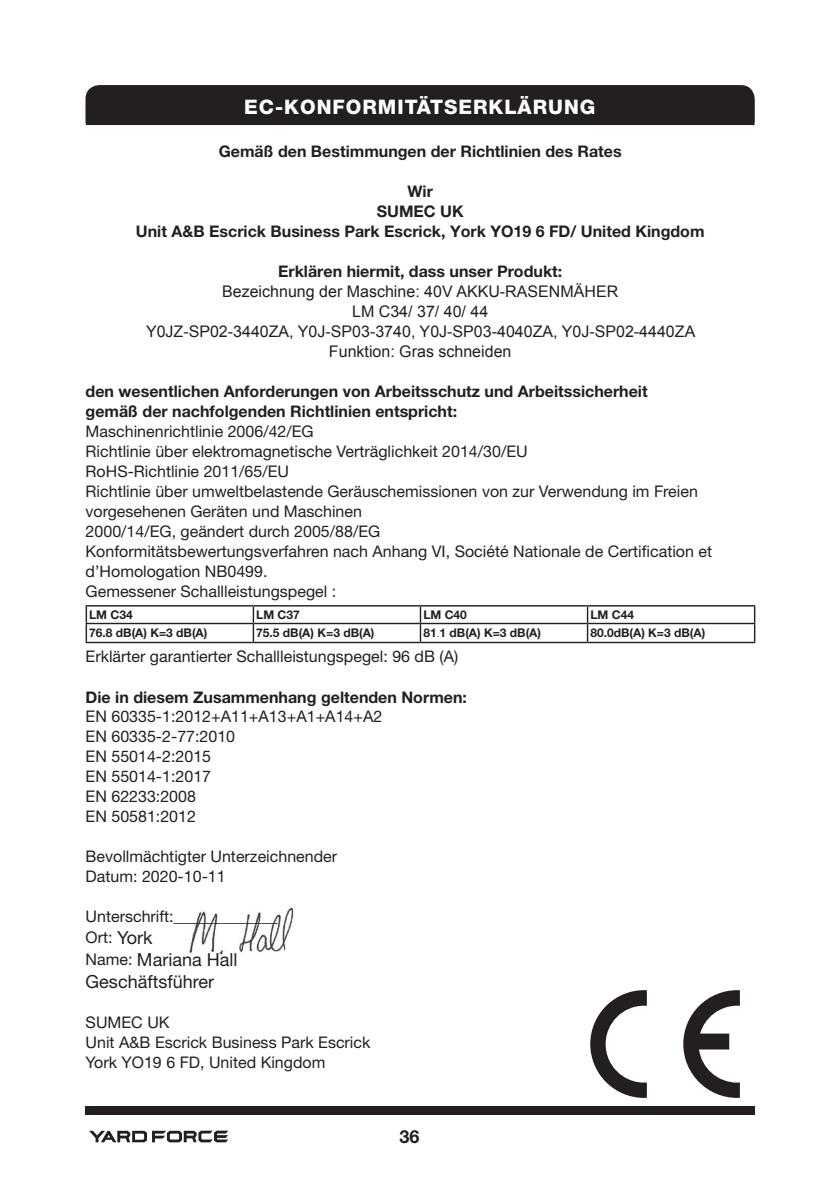
<style>
.page{position:relative;width:840px;height:1191px;background:#fff}
.page>*{position:absolute;margin:0;border:0;box-sizing:border-box;transform-origin:0 0}
.t1{font:800 20px "Helvetica Neue LT Pro";letter-spacing:.05em;color:#fff}
.t2{font:18px "Helvetica Neue LT Std";color:#231f20}
.t3{font:700 18px "Helvetica Neue LT Pro";color:#231f20}
.t4{font:16px/20px "Helvetica Neue LT Std";color:#231f20}
.t5{font:700 16px "Helvetica Neue LT Pro";color:#231f20}
.t6{font:16px "Arial";color:#231f20}
.t7{font:700 12px "Helvetica Neue LT Pro";color:#231f20}
.s1{font-family:"Adobe Song Std";font-weight:300}
.s2{font-size:18px}
.s3{font-size:16px}
</style>
<div class="page">
<div style="left:85px;top:1106px;width:669px;height:8px;background:#231f20"></div>
<svg style="left:89px;top:1130px;width:139px;height:12px"></svg>
<img style="left:189px;top:907px;width:105px;height:48px">
<svg style="left:85px;top:85px;width:669px;height:42px;background:#2e2a2b"></svg>
<hr style="left:86px;top:605px;width:167px;height:1px;background:#231f20">
<hr style="left:253px;top:605px;width:167px;height:1px;background:#231f20">
<hr style="left:420px;top:605px;width:167px;height:1px;background:#231f20">
<hr style="left:587px;top:605px;width:168px;height:1px;background:#231f20">
<hr style="left:86px;top:623px;width:167px;height:1px;background:#231f20">
<svg style="left:86px;top:606px;width:1px;height:36px"></svg>
<hr style="left:253px;top:623px;width:167px;height:1px;background:#231f20">
<svg style="left:252px;top:606px;width:2px;height:36px"></svg>
<hr style="left:420px;top:623px;width:167px;height:1px;background:#231f20">
<svg style="left:419px;top:606px;width:2px;height:36px"></svg>
<hr style="left:587px;top:623px;width:168px;height:1px;background:#231f20">
<svg style="left:586px;top:606px;width:2px;height:36px"></svg>
<svg style="left:753px;top:606px;width:2px;height:36px"></svg>
<hr style="left:86px;top:642px;width:167px;height:1px;background:#231f20">
<hr style="left:253px;top:642px;width:167px;height:1px;background:#231f20">
<hr style="left:420px;top:642px;width:167px;height:1px;background:#231f20">
<hr style="left:587px;top:642px;width:168px;height:1px;background:#231f20">
<svg style="left:590px;top:990px;width:56px;height:108px"></svg>
<svg style="left:683px;top:990px;width:56px;height:108px"></svg>
<p class="t1" style="left:244px;top:95px;width:352px">EC-KONFORMITÄTSERKLÄRUNG</p>
<p class="t5" style="left:219px;top:141px;width:404px">Gemäß den Bestimmungen der Richtlinien des Rates</p>
<p class="t5" style="left:407px;top:181px;width:27px">Wir</p>
<p class="t5" style="left:376px;top:201px;width:88px">SUMEC UK</p>
<p class="t5" style="left:136px;top:221px;width:569px">Unit A&amp;B Escrick Business Park Escrick, York YO19 6 FD/ United Kingdom</p>
<p class="t5" style="left:278px;top:261px;width:285px">Erklären hiermit, dass unser Produkt:</p>
<p class="t6" style="left:222px;top:281px;width:397px">Bezeichnung der Maschine: 40V AKKU-RASENMÄHER</p>
<p class="t6" style="left:352px;top:301px;width:138px">LM C34/ 37/ 40/ 44</p>
<p class="t6" style="left:146px;top:321px;width:550px">Y0JZ-SP02-3440ZA, Y0J-SP03-3740, Y0J-SP03-4040ZA, Y0J-SP02-4440ZA</p>
<p class="t6" style="left:329px;top:341px;width:184px">Funktion: Gras schneiden</p>
<p class="t5" style="left:86px;top:381px;width:563px">den wesentlichen Anforderungen von Arbeitsschutz und Arbeitssicherheit</p>
<p class="t5" style="left:86px;top:401px;width:373px">gemäß der nachfolgenden Richtlinien entspricht:</p>
<p class="t4" style="left:86px;top:421px;width:229px">Maschinenrichtlinie 2006/42/EG</p>
<p class="t4" style="left:86px;top:441px;width:443px">Richtlinie über elektromagnetische Verträglichkeit 2014/30/EU</p>
<p class="t4" style="left:86px;top:461px;width:205px">RoHS-Richtlinie 2011/65/EU</p>
<p class="t4" style="left:86px;top:481px;width:613px">Richtlinie über umweltbelastende Geräuschemissionen von zur Verwendung im Freien vorgesehenen Geräten und Maschinen</p>
<p class="t4" style="left:86px;top:521px;width:296px">2000/14/EG, geändert durch 2005/88/EG</p>
<p class="t4" style="left:86px;top:541px;width:627px">Konformitätsbewertungsverfahren nach Anhang VI, Société Nationale de Certification et d’Homologation NB0499.</p>
<p class="t4" style="left:86px;top:581px;width:252px">Gemessener Schallleistungspegel :</p>
<p class="t7" style="left:89px;top:607px;width:45px">LM C34</p>
<p class="t7" style="left:256px;top:607px;width:45px">LM C37</p>
<p class="t7" style="left:423px;top:607px;width:45px">LM C40</p>
<p class="t7" style="left:590px;top:607px;width:45px">LM C44</p>
<p class="t7" style="left:89px;top:625px;width:120px">76.8 dB(A) K=3 dB(A)</p>
<p class="t7" style="left:256px;top:625px;width:120px">75.5 dB(A) K=3 dB(A)</p>
<p class="t7" style="left:423px;top:625px;width:119px">81<span class="s1">.</span>1 dB(A) K=3 dB(A)</p>
<p class="t7" style="left:590px;top:625px;width:116px">80.0dB(A) K=3 dB(A)</p>
<p class="t4" style="left:86px;top:646px;width:374px">Erklärter garantierter Schallleistungspegel: 96 dB (A)</p>
<p class="t5" style="left:86px;top:687px;width:382px">Die in diesem Zusammenhang geltenden Normen:</p>
<p class="t4" style="left:86px;top:706px;width:298px">EN 60335-1:2012+A11+A13+A1+A14+A2</p>
<p class="t4" style="left:86px;top:726px;width:151px">EN 60335-2-77:2010</p>
<p class="t4" style="left:86px;top:746px;width:127px">EN 55014-2:2015</p>
<p class="t4" style="left:86px;top:766px;width:127px">EN 55014-1:2017</p>
<p class="t4" style="left:86px;top:786px;width:112px">EN 62233:2008</p>
<p class="t4" style="left:86px;top:806px;width:112px">EN 50581:2012</p>
<p class="t4" style="left:86px;top:846px;width:253px">Bevollmächtigter Unterzeichnender</p>
<p class="t4" style="left:86px;top:866px;width:141px">Datum: 2020-10-11</p>
<p class="t4" style="left:86px;top:906px;width:193px">Unterschrift:_____________</p>
<p class="t4" style="left:86px;top:927px;width:68px">Ort: <span class="s2">York</span></p>
<p class="t2" style="left:86px;top:948px;width:153px"><span class="s3">Name:</span> Mariana Hall</p>
<p class="t2" style="left:86px;top:970px;width:130px">Geschäftsführer</p>
<p class="t4" style="left:86px;top:1012px;width:85px">SUMEC UK</p>
<p class="t4" style="left:86px;top:1032px;width:286px">Unit A&amp;B Escrick Business Park Escrick</p>
<p class="t4" style="left:86px;top:1052px;width:241px">York YO19 6 FD, United Kingdom</p>
<p class="t3" style="left:399px;top:1125px;width:22px">36</p>
</div>
